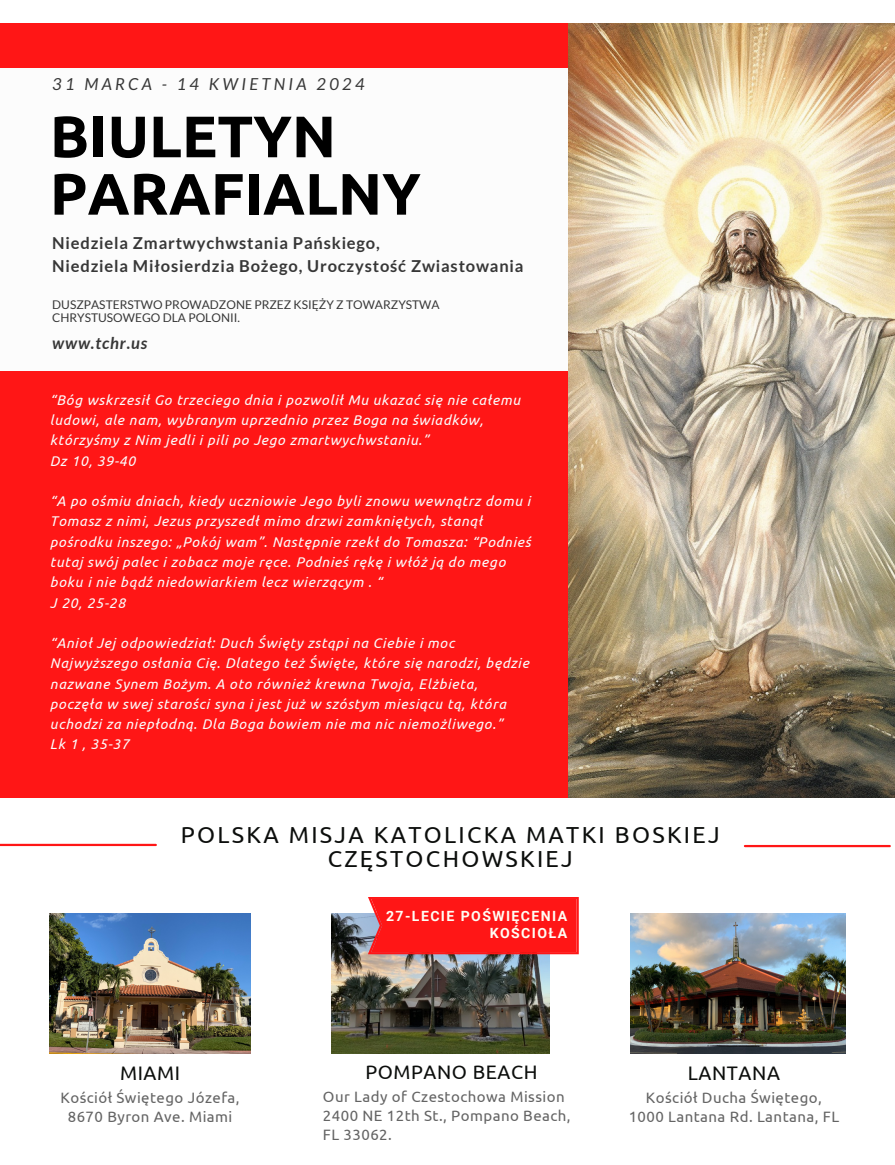
<style>
.page{position:relative;width:895px;height:1165px;background:#fff}
.page>*{position:absolute;margin:0;border:0;box-sizing:border-box;transform-origin:0 0}
.t1{font:700 58.5px/57.3px "Ubuntu";color:#000}
.t2{font:23.25px/24.8px "Ubuntu";letter-spacing:.1em;color:#0c0e0c;text-align:center}
.t3{font:19.5px "Ubuntu";letter-spacing:.03em;color:#0c0e0c}
.t4{font:700 16.5px/22.5px "Lato";letter-spacing:.05em;color:#373737}
.t5{font:italic 16.5px "Lato";letter-spacing:.2em;color:#373737}
.t6{font:italic 700 16.5px "Lato";letter-spacing:.05em;color:#373737}
.t7{font:15px/19.2px "Ubuntu";letter-spacing:.03em;color:#646464;text-align:center}
.t8{font:italic 14.1px/20.2px "Ubuntu";letter-spacing:.05em;color:#fcfcfc}
.t9{font:700 14.1px/17.5px "Roboto";letter-spacing:.1em;color:#fffef5;text-align:right}
.t10{font:12px/13px "Lato";color:#373737}
</style>
<div class="page">
<div style="left:0;top:24px;width:592px;height:774px;background:#ff1616"></div>
<div style="left:0;top:68px;width:579px;height:303px;background:#fcfcfc"></div>
<img style="left:50px;top:913px;width:200px;height:139px">
<img style="left:630px;top:913px;width:215px;height:139px">
<img style="left:332px;top:913px;width:217px;height:139px">
<hr style="left:744px;top:844px;width:145px;height:3px;background:#ff1616">
<hr style="left:0;top:843px;width:156px;height:3px;background:#ff1616">
<div style="left:368px;top:897px;width:210px;height:57px;background:#ff1616"></div>
<img style="left:568px;top:24px;width:326px;height:774px">
<p class="t5" style="left:52px;top:73px;width:314px">31 MARCA - 14 KWIETNIA 2024</p>
<h5 class="t1" style="left:50px;top:107px;width:372px">BIULETYN<br>PARAFIALNY</h5>
<p class="t4" style="left:52px;top:231px;width:473px">Niedziela Zmartwychwstania Pańskiego,<br>Niedziela Miłosierdzia Bożego, Uroczystość Zwiastowania</p>
<h5 class="t10" style="left:52px;top:298px;width:389px">DUSZPASTERSTWO PROWADZONE PRZEZ KSIĘŻY Z TOWARZYSTWA<br>CHRYSTUSOWEGO DLA POLONII.</h5>
<p class="t6" style="left:52px;top:333px;width:97px">www.tchr.us</p>
<p class="t8" style="left:50px;top:389px;width:471px">“Bóg wskrzesił Go trzeciego dnia i pozwolił Mu ukazać się nie całemu ludowi, ale nam, wybranym uprzednio przez Boga na świadków, którzyśmy z Nim jedli i pili po Jego zmartwychwstaniu.”</p>
<p class="t8" style="left:50px;top:450px;width:87px">Dz 10, 39-40</p>
<p class="t8" style="left:50px;top:491px;width:482px">“A po ośmiu dniach, kiedy uczniowie Jego byli znowu wewnątrz domu i Tomasz z nimi, Jezus przyszedł mimo drzwi zamkniętych, stanął pośrodku inszego: „Pokój wam”. Następnie rzekł do Tomasza: “Podnieś tutaj swój palec i zobacz moje ręce. Podnieś rękę i włóż ją do mego boku i nie bądź niedowiarkiem lecz wierzącym . “</p>
<p class="t8" style="left:50px;top:592px;width:77px">J 20, 25-28</p>
<p class="t8" style="left:50px;top:632px;width:480px">“Anioł Jej odpowiedział: Duch Święty zstąpi na Ciebie i moc Najwyższego osłania Cię. Dlatego też Święte, które się narodzi, będzie nazwane Synem Bożym. A oto również krewna Twoja, Elżbieta, poczęła w swej starości syna i jest już w szóstym miesiącu tą, która uchodzi za niepłodną. Dla Boga bowiem nie ma nic niemożliwego.”</p>
<h2 class="t8" style="left:50px;top:734px;width:81px">Lk 1 , 35-37</h2>
<h6 class="t2" style="left:181px;top:821px;width:540px">POLSKA MISJA KATOLICKA MATKI BOSKIEJ<br>CZĘSTOCHOWSKIEJ</h6>
<h3 class="t3" style="left:120px;top:1062px;width:61px">MIAMI</h3>
<h6 class="t7" style="left:60px;top:1087px;width:180px">Kościół Świętego Józefa,<br>8670 Byron Ave. Miami</h6>
<h4 class="t9" style="left:386px;top:907px;width:182px">27-LECIE POŚWIĘCENIA<br>KOŚCIOŁA</h4>
<p class="t3" style="left:365px;top:1060px;width:174px">POMPANO BEACH</p>
<h3 class="t7" style="left:323px;top:1086px;width:249px;text-align:left">Our Lady of Czestochowa Mission<br>2400 NE 12th St., Pompano Beach,<br>FL 33062.</h3>
<h6 class="t3" style="left:687px;top:1062px;width:94px">LANTANA</h6>
<h3 class="t7" style="left:628px;top:1087px;width:212px">Kościół Ducha Świętego,<br>1000 Lantana Rd. Lantana, FL</h3>
</div>
